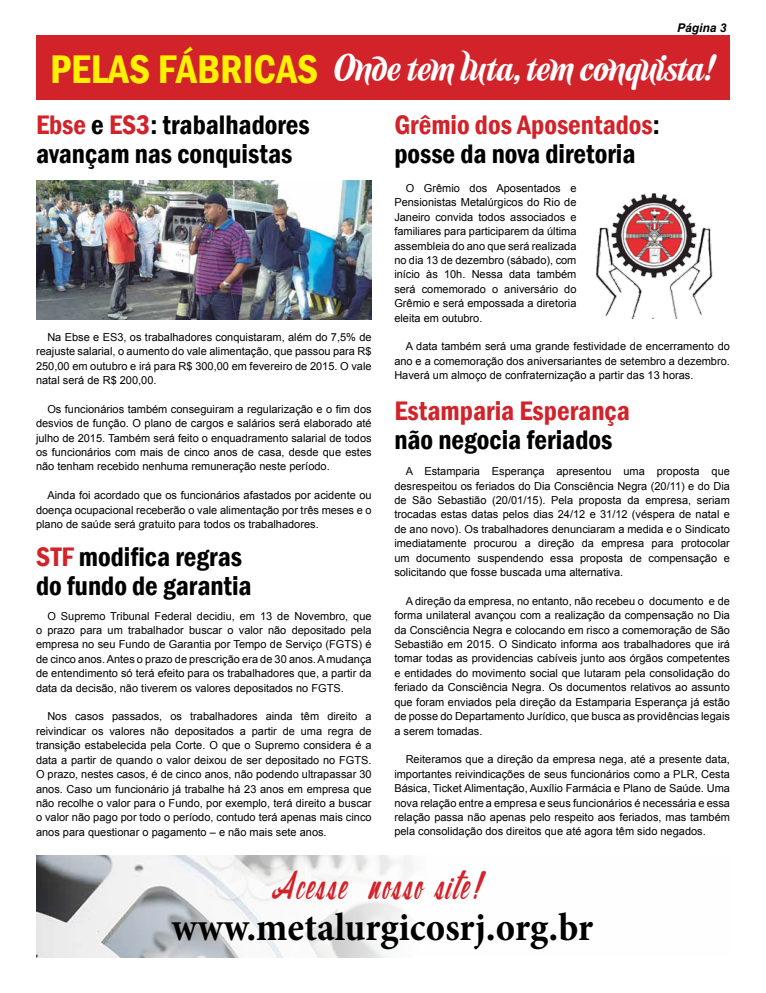
<style>
.page{position:relative;width:766px;height:993px;background:#fff}
.page>*{position:absolute;margin:0;border:0;box-sizing:border-box;transform-origin:0 0}
.t1{font:600 condensed 41px "Franklin Gothic";color:#fff200}
.t2{font:700 condensed 40px "Minion Pro";color:#000}
.t3{font:40px "The Cinthia Edito";letter-spacing:.075em;color:#d2232a}
.t4{font:35px "Semilla";letter-spacing:-.005em;color:#fff}
.t5{font:600 condensed 27.5px/29px "Franklin Gothic";color:#000}
.t6{font:600 condensed 27.5px "Franklin Gothic";color:#d2232a}
.t7{font:italic 700 12px "Arial";color:#000}
.t8{font:11px/14.4px "Arial";color:#000;text-align:justify}
.s1{color:#d2232a}
</style>
<div class="page">
<div style="left:36px;top:35px;width:693px;height:65px;background:#d2232a"></div>
<img style="left:36px;top:180px;width:335px;height:139px">
<img style="left:596px;top:193px;width:117px;height:125px">
<img style="left:36px;top:855px;width:376px;height:101px">
<p class="t7" style="left:676px;top:20px;width:51px">Página 3</p>
<h1 class="t1" style="left:50px;top:42px;width:21px">PELAS</h1>
<h1 class="t1" style="left:158px;top:42px;width:141px">FÁBRI CAS</h1>
<h3 class="t5" style="left:36px;top:110px;width:275px"><span class="s1">Ebse</span> e <span class="s1">ES3</span>: trabalhadores avançam nas conquistas</h3>
<h3 class="t4" style="left:333px;top:47px;width:380px">Onde tem luta, tem conquista!</h3>
<h3 class="t5" style="left:394px;top:110px;width:267px"><span class="s1">Grêmio dos Aposentados</span>: posse da nova diretoria</h3>
<p class="t8" style="left:394px;top:181px;width:183px;text-indent:11px">O Grêmio dos Aposentados e Pensionistas Metalúrgicos do Rio de Janeiro convida todos associados e familiares para participarem da última assembleia do ano que será realizada no dia 13 de dezembro (sábado), com início às 10h. Nessa data também será comemorado o aniversário do Grêmio e será empossada a diretoria eleita em outubro.</p>
<p class="t8" style="left:394px;top:339px;width:337px;text-indent:11px">A data também será uma grande festividade de encerramento do ano e a comemoração dos aniversariantes de setembro a dezembro.<br>Haverá um almoço de confraternização a partir das 13 horas.</p>
<p class="t8" style="left:36px;top:330px;width:337px;text-indent:11px">Na Ebse e ES3, os trabalhadores conquistaram, além do 7,5% de reajuste salarial, o aumento do vale alimentação, que passou para R$ 250,00 em outubro e irá para R$ 300,00 em fevereiro de 2015. O vale natal será de R$ 200,00.</p>
<p class="t8" style="left:36px;top:402px;width:337px;text-indent:11px">Os funcionários também conseguiram a regularização e o fim dos desvios de função. O plano de cargos e salários será elaborado até julho de 2015. Também será feito o enquadramento salarial de todos os funcionários com mais de cinco anos de casa, desde que estes não tenham recebido nenhuma remuneração neste período.</p>
<p class="t8" style="left:36px;top:488px;width:337px;text-indent:11px">Ainda foi acordado que os funcionários afastados por acidente ou doença ocupacional receberão o vale alimentação por três meses e o plano de saúde será gratuito para todos os trabalhadores.</p>
<h3 class="t6" style="left:394px;top:392px;width:237px">Estamparia Esperança</h3>
<h3 class="t5" style="left:394px;top:425px;width:219px">não negocia feriados</h3>
<p class="t8" style="left:394px;top:464px;width:337px;text-indent:11px">A Estamparia Esperança apresentou uma proposta que desrespeitou os feriados do Dia Consciência Negra (20/11) e do Dia de São Sebastião (20/01/15). Pela proposta da empresa, seriam trocadas estas datas pelos dias 24/12 e 31/12 (véspera de natal e de ano novo). Os trabalhadores denunciaram a medida e o Sindicato imediatamente procurou a direção da empresa para protocolar um documento suspendendo essa proposta de compensação e solicitando que fosse buscada uma alternativa.</p>
<p class="t8" style="left:394px;top:593px;width:337px;text-indent:11px">A direção da empresa, no entanto, não recebeu o documento e de forma unilateral avançou com a realização da compensação no Dia da Consciência Negra e colocando em risco a comemoração de São Sebastião em 2015. O Sindicato informa aos trabalhadores que irá tomar todas as providencias cabíveis junto aos órgãos competentes e entidades do movimento social que lutaram pela consolidação do feriado da Consciência Negra. Os documentos relativos ao assunto que foram enviados pela direção da Estamparia Esperança já estão de posse do Departamento Jurídico, que busca as providências legais a serem tomadas.</p>
<p class="t8" style="left:394px;top:752px;width:337px;text-indent:11px">Reiteramos que a direção da empresa nega, até a presente data, importantes reivindicações de seus funcionários como a PLR, Cesta Básica, Ticket Alimentação, Auxílio Farmácia e Plano de Saúde. Uma nova relação entre a empresa e seus funcionários é necessária e essa relação passa não apenas pelo respeito aos feriados, mas também pela consolidação dos direitos que até agora têm sido negados.</p>
<h3 class="t5" style="left:36px;top:541px;width:217px"><span class="s1">STF</span> modifica regras do fundo de garantia</h3>
<p class="t8" style="left:36px;top:608px;width:337px;text-indent:11px">O Supremo Tribunal Federal decidiu, em 13 de Novembro, que o prazo para um trabalhador buscar o valor não depositado pela empresa no seu Fundo de Garantia por Tempo de Serviço (FGTS) é de cinco anos. Antes o prazo de prescrição era de 30 anos. A mudança de entendimento só terá efeito para os trabalhadores que, a partir da data da decisão, não tiverem os valores depositados no FGTS.</p>
<p class="t8" style="left:36px;top:709px;width:337px;text-indent:11px">Nos casos passados, os trabalhadores ainda têm direito a reivindicar os valores não depositados a partir de uma regra de transição estabelecida pela Corte. O que o Supremo considera é a data a partir de quando o valor deixou de ser depositado no FGTS.<br>O prazo, nestes casos, é de cinco anos, não podendo ultrapassar 30 anos. Caso um funcionário já trabalhe há 23 anos em empresa que não recolhe o valor para o Fundo, por exemplo, terá direito a buscar o valor não pago por todo o período, contudo terá apenas mais cinco anos para questionar o pagamento – e não mais sete anos.</p>
<h2 class="t3" style="left:272px;top:866px;width:217px">Acesse nosso site!</h2>
<h2 class="t2" style="left:171px;top:899px;width:423px">www.metalurgicosrj.org.br</h2>
</div>
